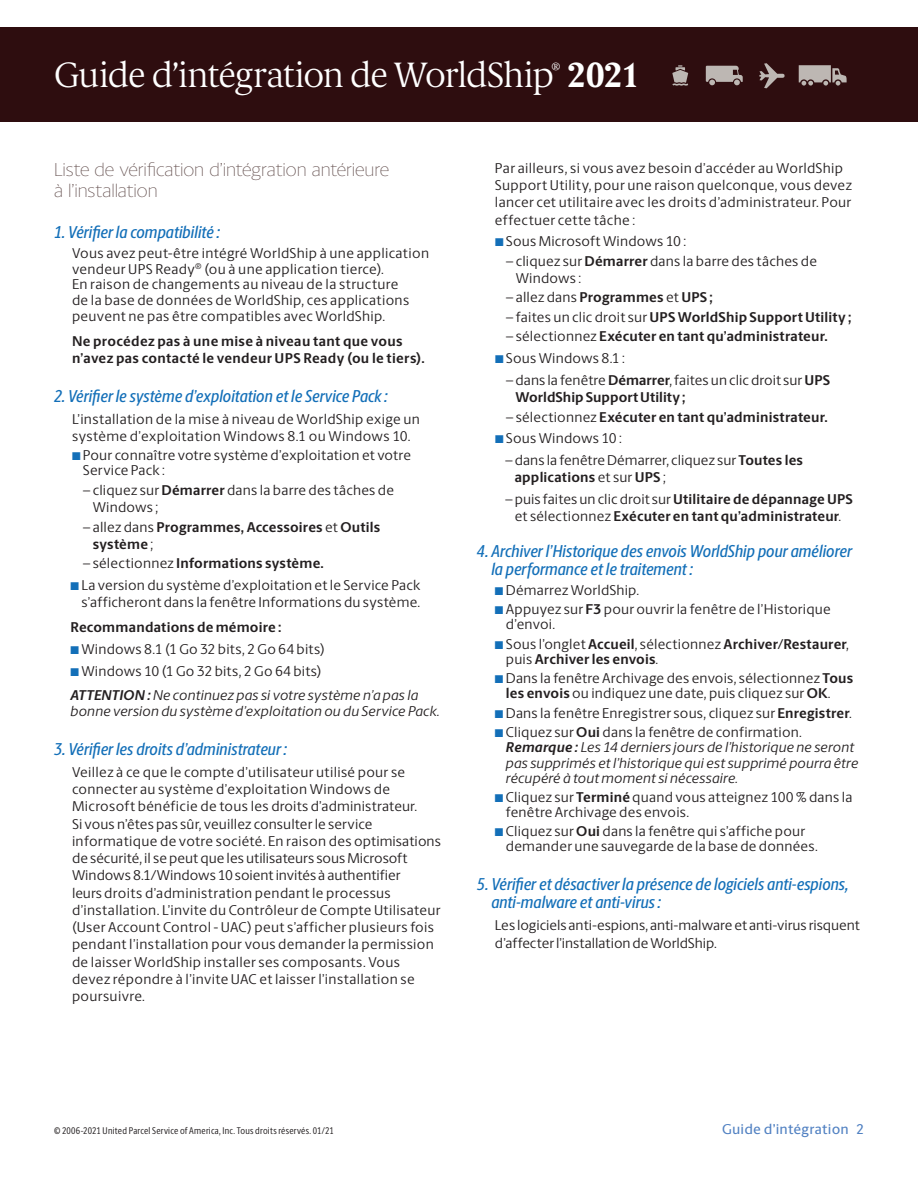
<style>
.page{position:relative;width:918px;height:1188px;background:#fff}
.page>*{position:absolute;margin:0;border:0;box-sizing:border-box;transform-origin:0 0}
.t1{font:200 35.25px "UPS Berlingske Serif Tx";letter-spacing:-.03em;color:#fff}
.t2{font:200 18.75px/21px "UPS Berlingske Sans";letter-spacing:-.005em;color:#64504f}
.t3{font:italic 500 17.25px/18px "UPS Berlingske Sans Cn";letter-spacing:.005em;color:#136fb8}
.t4{font:14.25px/17.2px "UPS Berlingske Sans";letter-spacing:.015em;color:#231f20}
.t5{font:700 14.25px/17.2px "UPS Berlingske Sans";letter-spacing:.015em;color:#231f20}
.t6{font:italic 14.25px/15px "UPS Berlingske Sans";letter-spacing:.01em;color:#231f20}
.t7{font:14.25px/17.2px "UPS Berlingske Sans";letter-spacing:-.005em;color:#231f20}
.t8{font:500 14.25px "UPS Berlingske Sans";letter-spacing:.015em;color:#5181c2}
.t9{font:9.75px "UPS Berlingske Sans Cn";letter-spacing:.025em;color:#231f20}
.s1{font-weight:700}
.s2{color:#136fb8}
.s3{font-weight:400}
.s4{font-style:normal}
.s5{font-weight:700;font-style:normal}
</style>
<div class="page">
<div style="left:0;top:27px;width:918px;height:95px;background:#2e0d0f"></div>
<svg style="left:672px;top:65px;width:16px;height:21px"></svg>
<svg style="left:706px;top:66px;width:37px;height:20px"></svg>
<svg style="left:759px;top:63px;width:26px;height:25px"></svg>
<svg style="left:799px;top:65px;width:48px;height:21px"></svg>
<h1 class="t1" style="left:54px;top:51px;width:588px">Guide d’intégration de WorldShip<sup>®</sup> <span class="s1">2021</span></h1>
<h2 class="t2" style="left:54px;top:159px;width:337px">Liste de vérification d’intégration antérieure à l’installation</h2>
<p class="t3" style="left:54px;top:222px;width:167px">1. Vérifier la compatibilité :</p>
<p class="t4" style="left:72px;top:245px;width:359px;line-height:15.8px">Vous avez peut-être intégré WorldShip à une application vendeur UPS Ready<sup>®</sup> (ou à une application tierce).<br>En raison de changements au niveau de la structure<br>de la base de données de WorldShip, ces applications peuvent ne pas être compatibles avec WorldShip.</p>
<p class="t5" style="left:72px;top:332px;width:354px">Ne procédez pas à une mise à niveau tant que vous n’avez pas contacté le vendeur UPS Ready (ou le tiers).</p>
<p class="t3" style="left:54px;top:386px;width:335px">2. Vérifier le système d’exploitation et le Service Pack :</p>
<p class="t4" style="left:72px;top:410px;width:349px">L’installation de la mise à niveau de WorldShip exige un système d’exploitation Windows 8.1 ou Windows 10.</p>
<p class="t4" style="left:83px;top:447px;width:330px;line-height:15px;text-indent:-11px"><span class="s2">■</span> Pour connaître votre système d’exploitation et votre<br>Service Pack :</p>
<p class="t4" style="left:93px;top:481px;width:303px;text-indent:-10px">– cliquez sur <span class="s1">Démarrer</span> dans la barre des tâches de<br>Windows ;</p>
<p class="t5" style="left:93px;top:518px;width:289px;text-indent:-10px"><span class="s3">– allez dans</span> Programmes, Accessoires <span class="s3">et</span> Outils système <span class="s3">;</span></p>
<p class="t5" style="left:83px;top:555px;width:242px"><span class="s3">– sélectionnez</span> Informations système.</p>
<p class="t4" style="left:70px;top:576px;width:351px;text-align:right"><span class="s2">■</span> La version du système d’exploitation et le Service Pack s’afficheront dans la fenêtre Informations du système.</p>
<p class="t5" style="left:70px;top:618px;width:213px">Recommandations de mémoire :</p>
<p class="t4" style="left:70px;top:640px;width:256px"><span class="s2">■</span> Windows 8.1 (1 Go 32 bits, 2 Go 64 bits)</p>
<p class="t6" style="left:70px;top:658px;width:349px;line-height:24px"><span class="s2">■</span> <span class="s4">Windows 10 (1 Go 32 bits, 2 Go 64 bits)<br></span><span class="s1">ATTENTION :</span> Ne continuez pas si votre système n’a pas la</p>
<p class="t6" style="left:70px;top:703px;width:371px">bonne version du système d’exploitation ou du Service Pack.</p>
<p class="t3" style="left:54px;top:739px;width:235px">3. Vérifier les droits d’administrateur :</p>
<p class="t4" style="left:72px;top:763px;width:371px">Veillez à ce que le compte d’utilisateur utilisé pour se connecter au système d’exploitation Windows de Microsoft bénéficie de tous les droits d’administrateur.<br>Si vous n’êtes pas sûr, veuillez consulter le service informatique de votre société. En raison des optimisations de sécurité, il se peut que les utilisateurs sous Microsoft Windows 8.1/Windows 10 soient invités à authentifier<br>leurs droits d’administration pendant le processus d’installation. L’invite du Contrôleur de Compte Utilisateur (User Account Control - UAC) peut s’afficher plusieurs fois pendant l’installation pour vous demander la permission de laisser WorldShip installer ses composants. Vous devez répondre à l’invite UAC et laisser l’installation se poursuivre.</p>
<p class="t4" style="left:495px;top:159px;width:358px">Par ailleurs, si vous avez besoin d’accéder au WorldShip Support Utility, pour une raison quelconque, vous devez lancer cet utilitaire avec les droits d’administrateur. Pour effectuer cette tâche :</p>
<p class="t4" style="left:495px;top:232px;width:193px"><span class="s2">■</span> Sous Microsoft Windows 10 :</p>
<p class="t4" style="left:516px;top:252px;width:303px;text-indent:-10px">– cliquez sur <span class="s1">Démarrer</span> dans la barre des tâches de<br>Windows :</p>
<p class="t5" style="left:506px;top:289px;width:208px"><span class="s3">– allez dans</span> Programmes <span class="s3">et</span> UPS ;</p>
<p class="t5" style="left:506px;top:308px;width:347px"><span class="s3">– faites un clic droit sur</span> UPS WorldShip Support Utility ;</p>
<p class="t5" style="left:506px;top:328px;width:323px"><span class="s3">– sélectionnez</span> Exécuter en tant qu’administrateur.</p>
<p class="t4" style="left:495px;top:349px;width:132px"><span class="s2">■</span> Sous Windows 8.1 :</p>
<p class="t4" style="left:515px;top:371px;width:316px;text-indent:-9px">– dans la fenêtre <span class="s1">Démarrer</span>, faites un clic droit sur <span class="s1">UPS<br>WorldShip Support Utility ;</span></p>
<p class="t5" style="left:506px;top:408px;width:323px"><span class="s3">– sélectionnez</span> Exécuter en tant qu’administrateur.</p>
<p class="t4" style="left:495px;top:429px;width:128px"><span class="s2">■</span> Sous Windows 10 :</p>
<p class="t4" style="left:515px;top:451px;width:290px;text-indent:-9px">– dans la fenêtre Démarrer, cliquez sur <span class="s1">Toutes les applications</span> et sur <span class="s1">UPS</span> ;</p>
<p class="t5" style="left:506px;top:491px;width:349px;text-align:center"><span class="s3">– puis faites un clic droit sur</span> Utilitaire de dépannage UPS <span class="s3">et sélectionnez</span> Exécuter en tant qu’administrateur<span class="s3">.</span></p>
<p class="t3" style="left:491px;top:542px;width:362px;text-indent:-14px">4. Archiver l’Historique des envois WorldShip pour améliorer la performance et le traitement :</p>
<p class="t4" style="left:495px;top:581px;width:146px"><span class="s2">■</span> Démarrez WorldShip.</p>
<p class="t4" style="left:506px;top:602px;width:326px;line-height:15px;text-indent:-11px"><span class="s2">■</span> Appuyez sur <span class="s1">F3</span> pour ouvrir la fenêtre de l’Historique d’envoi.</p>
<p class="t5" style="left:506px;top:636px;width:344px;line-height:15px;text-indent:-11px"><span class="s2">■</span> <span class="s3">Sous l’onglet</span> Accueil<span class="s3">, sélectionnez</span> Archiver/Restaurer<span class="s3">, puis</span> Archiver les envois<span class="s3">.</span></p>
<p class="t4" style="left:506px;top:671px;width:349px;line-height:15px;text-indent:-11px"><span class="s2">■</span> Dans la fenêtre Archivage des envois, sélectionnez <span class="s1">Tous les envois</span> ou indiquez une date, puis cliquez sur <span class="s1">OK</span>.</p>
<p class="t4" style="left:495px;top:704px;width:358px"><span class="s2">■</span> Dans la fenêtre Enregistrer sous, cliquez sur <span class="s1">Enregistrer</span>.</p>
<p class="t6" style="left:506px;top:725px;width:354px;text-indent:-11px"><span class="s2">■</span> <span class="s4">Cliquez sur</span> <span class="s5">Oui</span> <span class="s4">dans la fenêtre de confirmation.<br></span><span class="s1">Remarque :</span> Les 14 derniers jours de l’historique ne seront pas supprimés et l’historique qui est supprimé pourra être récupéré à tout moment si nécessaire.</p>
<p class="t4" style="left:506px;top:789px;width:348px;line-height:15px;text-indent:-11px"><span class="s2">■</span> Cliquez sur <span class="s1">Terminé</span> quand vous atteignez 100 % dans la fenêtre Archivage des envois.</p>
<p class="t4" style="left:506px;top:824px;width:313px;line-height:15px;text-indent:-11px"><span class="s2">■</span> Cliquez sur <span class="s1">Oui</span> dans la fenêtre qui s’affiche pour demander une sauvegarde de la base de données.</p>
<p class="t3" style="left:491px;top:875px;width:359px;text-indent:-14px">5. Vérifier et désactiver la présence de logiciels anti‑espions, anti-malware et anti-virus :</p>
<p class="t7" style="left:495px;top:916px;width:367px">Les logiciels anti-espions, anti-malware et anti-virus risquent d’affecter l’installation de WorldShip.</p>
<p class="t9" style="left:54px;top:1124px;width:281px">© 2006-2021 United Parcel Service of America, Inc. Tous droits réservés. 01/21</p>
<p class="t8" style="left:722px;top:1117px;width:143px">Guide d’intégration 2</p>
</div>
